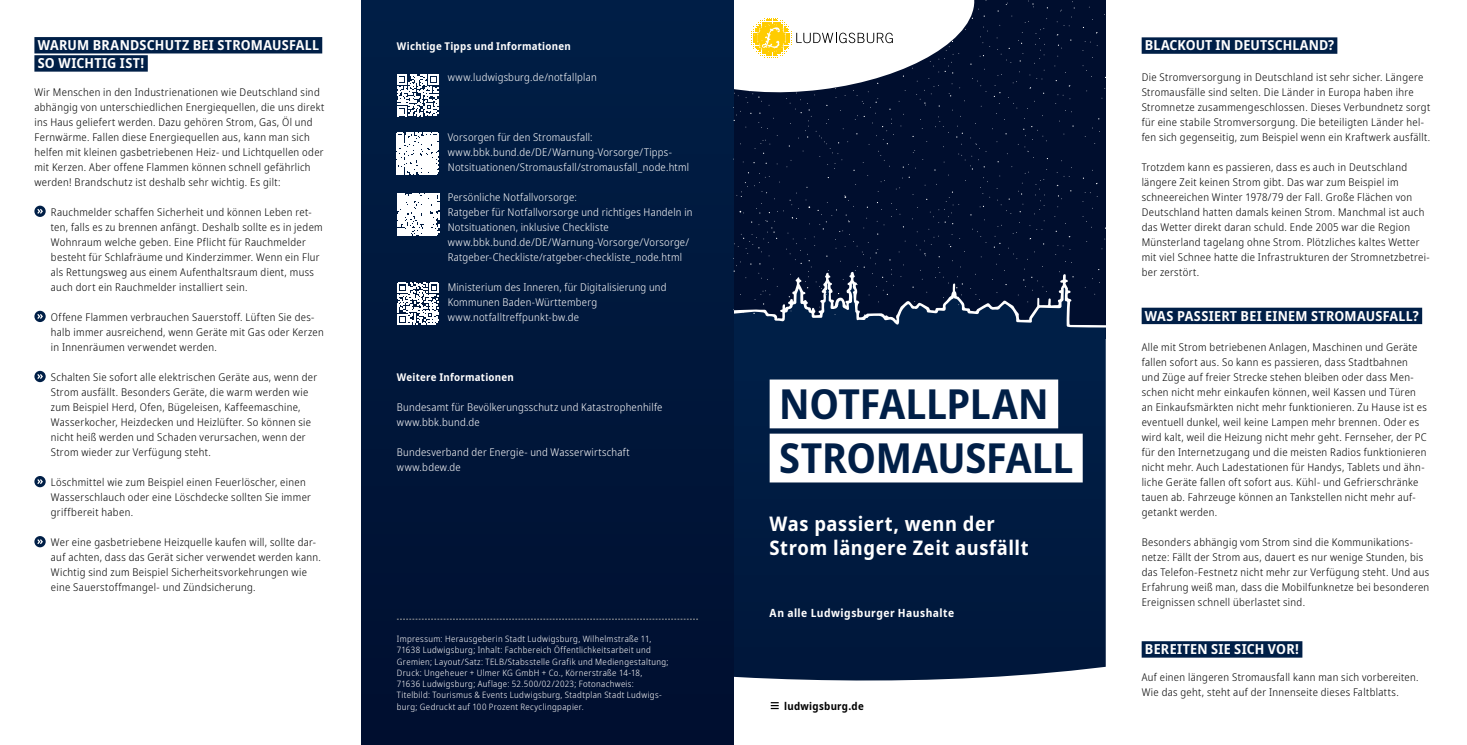
<style>
.page{position:relative;width:1467px;height:745px;background:#fff}
.page>*{position:absolute;margin:0;border:0;box-sizing:border-box;transform-origin:0 0}
.t1{font:700 semi-condensed 41.12px/54px "Noto Sans";letter-spacing:-.005em;color:#001f47}
.t2{font:700 semi-condensed 20px/23.8px "Noto Sans";letter-spacing:.03em;color:#fff}
.t3{font:700 semi-condensed 13.75px/18.1px "Noto Sans";letter-spacing:.015em;color:#fff}
.t4{font:700 semi-condensed 11.25px "Noto Sans";letter-spacing:.045em;color:#fff}
.t5{font:300 semi-condensed 10.62px/15px "Noto Sans";letter-spacing:.03em;color:#000}
.t6{font:300 semi-condensed 10.62px/15px "Noto Sans";letter-spacing:.02em;color:#fff}
.t7{font:700 semi-condensed 10.62px "Noto Sans";letter-spacing:.025em;color:#fff}
.t8{font:700 semi-condensed 10.62px "Noto Sans";letter-spacing:.025em;color:#000}
.t9{font:300 semi-condensed 8.75px/11.2px "Noto Sans";letter-spacing:.04em;color:#fff}
</style>
<div class="page">
<div style="left:733px;top:327px;width:373px;height:323px;background:#001b41"></div>
<div style="left:361px;top:0;width:372px;height:744px;background:#00163a"></div>
<div style="left:1142px;top:37px;width:195px;height:17px;background:#001f47"></div>
<div style="left:1142px;top:307px;width:280px;height:17px;background:#001f47"></div>
<div style="left:1142px;top:640px;width:160px;height:17px;background:#001f47"></div>
<div style="left:34px;top:37px;width:288px;height:16px;background:#001f47"></div>
<div style="left:34px;top:55px;width:114px;height:17px;background:#001f47"></div>
<svg style="left:34px;top:205px;width:12px;height:12px"></svg>
<svg style="left:37px;top:209px;width:6px;height:4px"></svg>
<svg style="left:34px;top:310px;width:12px;height:12px"></svg>
<svg style="left:37px;top:314px;width:6px;height:4px"></svg>
<svg style="left:34px;top:370px;width:12px;height:12px"></svg>
<svg style="left:37px;top:374px;width:6px;height:4px"></svg>
<svg style="left:34px;top:475px;width:12px;height:12px"></svg>
<svg style="left:37px;top:479px;width:6px;height:4px"></svg>
<svg style="left:34px;top:535px;width:12px;height:12px"></svg>
<svg style="left:37px;top:539px;width:6px;height:4px"></svg>
<svg style="left:733px;top:650px;width:373px;height:94px"></svg>
<div style="left:770px;top:379px;width:288px;height:49px;background:#fff"></div>
<div style="left:770px;top:433px;width:313px;height:49px;background:#fff"></div>
<svg style="left:397px;top:618px;width:301px;height:1px"></svg>
<svg style="left:645px;top:0;width:461px;height:327px"></svg>
<svg style="left:397px;top:74px;width:42px;height:42px"></svg>
<svg style="left:397px;top:193px;width:42px;height:42px;background:#e9ecef"></svg>
<svg style="left:397px;top:282px;width:42px;height:42px"></svg>
<svg style="left:397px;top:133px;width:42px;height:42px;background:#eaecef"></svg>
<p class="t3" style="left:38px;top:36px;width:283px">WARUM BRANDSCHUTZ BEI STROMAUSFALL<br>SO WICHTIG IST!</p>
<p class="t5" style="left:34px;top:84px;width:291px">Wir Menschen in den Industrienationen wie Deutschland sind abhängig von unterschiedlichen Energiequellen, die uns direkt ins Haus geliefert werden. Dazu gehören Strom, Gas, Öl und Fernwärme. Fallen diese Energiequellen aus, kann man sich helfen mit kleinen gasbetriebenen Heiz- und Lichtquellen oder mit Kerzen. Aber offene Flammen können schnell gefährlich werden! Brandschutz ist deshalb sehr wichtig. Es gilt:</p>
<p class="t5" style="left:51px;top:204px;width:273px">Rauchmelder schaffen Sicherheit und können Leben ret&shy;ten, falls es zu brennen anfängt. Deshalb sollte es in jedem Wohnraum welche geben. Eine Pflicht für Rauchmelder besteht für Schlafräume und Kinderzimmer. Wenn ein Flur als Rettungsweg aus einem Aufenthaltsraum dient, muss auch dort ein Rauchmelder installiert sein.</p>
<p class="t5" style="left:51px;top:309px;width:274px">Offene Flammen verbrauchen Sauerstoff. Lüften Sie des&shy;halb immer ausreichend, wenn Geräte mit Gas oder Kerzen in Innenräumen verwendet werden.</p>
<p class="t5" style="left:51px;top:369px;width:268px">Schalten Sie sofort alle elektrischen Geräte aus, wenn der Strom ausfällt. Besonders Geräte, die warm werden wie zum Beispiel Herd, Ofen, Bügeleisen, Kaffeemaschine, Wasserkocher, Heizdecken und Heizlüfter. So können sie nicht heiß werden und Schaden verursachen, wenn der Strom wieder zur Verfügung steht.</p>
<p class="t5" style="left:51px;top:474px;width:262px">Löschmittel wie zum Beispiel einen Feuerlöscher, einen<br>Wasserschlauch oder eine Löschdecke sollten Sie immer griffbereit haben.</p>
<p class="t5" style="left:51px;top:534px;width:272px">Wer eine gasbetriebene Heizquelle kaufen will, sollte dar&shy;auf achten, dass das Gerät sicher verwendet werden kann.<br>Wichtig sind zum Beispiel Sicherheitsvorkehrungen wie eine Sauerstoffmangel- und Zündsicherung.</p>
<p class="t7" style="left:397px;top:39px;width:176px">Wichtige Tipps und Informationen</p>
<p class="t6" style="left:448px;top:69px;width:151px">www.ludwigsburg.de/notfallplan</p>
<p class="t6" style="left:448px;top:129px;width:243px">Vorsorgen für den Stromausfall: www.bbk.bund.de/DE/Warnung-Vorsorge/Tipps-<br>Notsituationen/Stromausfall/stromausfall_node.html</p>
<p class="t6" style="left:448px;top:189px;width:246px">Persönliche Notfallvorsorge:<br>Ratgeber für Notfallvorsorge und richtiges Handeln in Notsituationen, inklusive Checkliste www.bbk.bund.de/DE/Warnung-Vorsorge/Vorsorge/ Ratgeber-Checkliste/ratgeber-checkliste_node.html</p>
<p class="t6" style="left:448px;top:279px;width:220px">Ministerium des Inneren, für Digitalisierung und<br>Kommunen Baden-Württemberg www.notfalltreffpunkt-bw.de</p>
<p class="t7" style="left:397px;top:369px;width:119px">Weitere Informationen</p>
<p class="t6" style="left:397px;top:399px;width:267px">Bundesamt für Bevölkerungsschutz und Katastrophenhilfe www.bbk.bund.de</p>
<p class="t6" style="left:397px;top:444px;width:234px">Bundesverband der Energie- und Wasserwirtschaft www.bdew.de</p>
<p class="t9" style="left:397px;top:633px;width:273px">Impressum: Herausgeberin Stadt Ludwigsburg, Wilhelmstraße 11, 71638 Ludwigsburg; Inhalt: Fachbereich Öffentlichkeitsarbeit und Gremien; Layout/Satz: TELB/Stabsstelle Grafik und Mediengestaltung; Druck: Ungeheuer + Ulmer KG GmbH + Co., Körnerstraße 14-18,<br>71636 Ludwigsburg; Auflage: 52.500/02/2023; Fotonachweis:<br>Titelbild: Tourismus &amp; Events Ludwigsburg, Stadtplan Stadt Ludwigs&shy;burg; Gedruckt auf 100 Prozent Recyclingpapier.</p>
<h1 class="t1" style="left:779px;top:377px;width:296px">NOTFALLPLAN<br>STROMAUSFALL</h1>
<h2 class="t2" style="left:770px;top:512px;width:260px">Was passiert, wenn der<br>Strom längere Zeit ausfällt</h2>
<p class="t4" style="left:770px;top:604px;width:186px">An alle Ludwigsburger Haushalte</p>
<p class="t8" style="left:784px;top:697px;width:81px">ludwigsburg.de</p>
<p class="t3" style="left:1145px;top:37px;width:191px">BLACKOUT IN DEUTSCHLAND?</p>
<p class="t5" style="left:1142px;top:69px;width:290px">Die Stromversorgung in Deutschland ist sehr sicher. Längere Stromausfälle sind selten. Die Länder in Europa haben ihre Stromnetze zusammengeschlossen. Dieses Verbundnetz sorgt für eine stabile Stromversorgung. Die beteiligten Länder hel&shy;fen sich gegenseitig, zum Beispiel wenn ein Kraftwerk ausfällt.</p>
<p class="t5" style="left:1142px;top:159px;width:290px">Trotzdem kann es passieren, dass es auch in Deutschland längere Zeit keinen Strom gibt. Das war zum Beispiel im schneereichen Winter 1978/79 der Fall. Große Flächen von Deutschland hatten damals keinen Strom. Manchmal ist auch das Wetter direkt daran schuld. Ende 2005 war die Region Münsterland tagelang ohne Strom. Plötzliches kaltes Wetter mit viel Schnee hatte die Infrastrukturen der Stromnetzbetrei&shy;ber zerstört.</p>
<p class="t3" style="left:1145px;top:307px;width:275px">WAS PASSIERT BEI EINEM STROMAUSFALL?</p>
<p class="t5" style="left:1142px;top:339px;width:287px">Alle mit Strom betriebenen Anlagen, Maschinen und Geräte fallen sofort aus. So kann es passieren, dass Stadtbahnen und Züge auf freier Strecke stehen bleiben oder dass Men&shy;schen nicht mehr einkaufen können, weil Kassen und Türen an Einkaufsmärkten nicht mehr funktionieren. Zu Hause ist es eventuell dunkel, weil keine Lampen mehr brennen. Oder es wird kalt, weil die Heizung nicht mehr geht. Fernseher, der PC für den Internetzugang und die meisten Radios funktionieren nicht mehr. Auch Ladestationen für Handys, Tablets und ähn&shy;liche Geräte fallen oft sofort aus. Kühl- und Gefrierschränke tauen ab. Fahrzeuge können an Tankstellen nicht mehr auf&shy;getankt werden.</p>
<p class="t5" style="left:1142px;top:534px;width:289px">Besonders abhängig vom Strom sind die Kommunikations&shy;netze: Fällt der Strom aus, dauert es nur wenige Stunden, bis das Telefon-Festnetz nicht mehr zur Verfügung steht. Und aus Erfahrung weiß man, dass die Mobilfunknetze bei besonderen Ereignissen schnell überlastet sind.</p>
<p class="t3" style="left:1145px;top:640px;width:156px">BEREITEN SIE SICH VOR!</p>
<p class="t5" style="left:1142px;top:669px;width:279px">Auf einen längeren Stromausfall kann man sich vorbereiten.<br>Wie das geht, steht auf der Innenseite dieses Faltblatts.</p>
</div>
